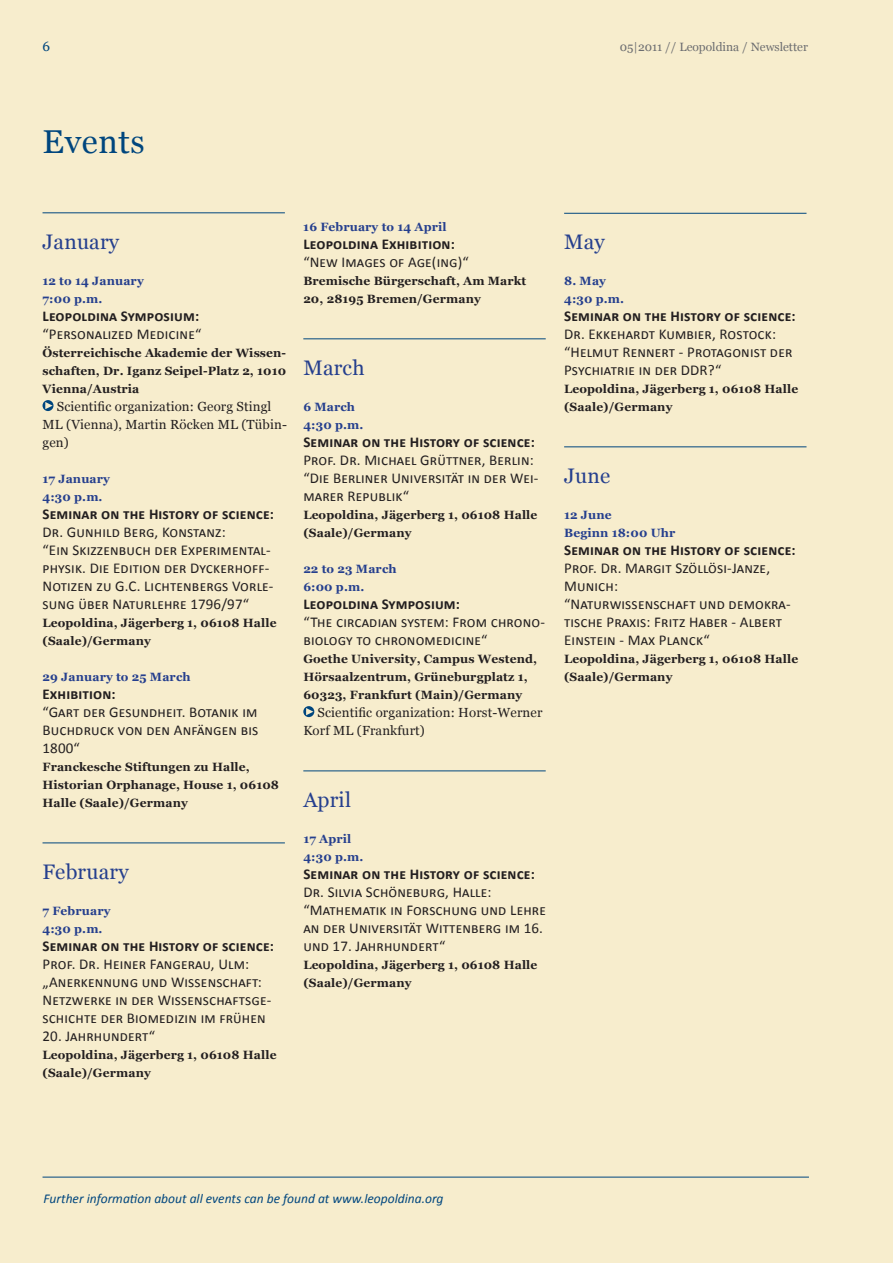
<style>
.page{position:relative;width:893px;height:1263px;background:#f7edcd}
.page>*{position:absolute;margin:0;border:0;box-sizing:border-box;transform-origin:0 0}
.t1{font:33px "Georgia";letter-spacing:.02em;color:#00467e}
.t2{font:21px "Georgia";letter-spacing:.01em;color:#253f8e}
.t3{font:15px/18px "Calibri";letter-spacing:.01em;color:#231f20}
.t4{font:700 15px "Calibri";letter-spacing:.01em;color:#231f20}
.t5{font:italic 13.5px "Calibri";color:#00467e}
.t6{font:13.5px "Georgia";color:#00467e}
.t7{font:13.2px/18px "Georgia";letter-spacing:.01em;color:#231f20}
.t8{font:700 12px/18px "Georgia";letter-spacing:.01em;color:#231f20}
.t9{font:700 12px/18px "Georgia";letter-spacing:.01em;color:#253f8e}
.t10{font:12px "Georgia";color:#6c6d70}
</style>
<div class="page">
<hr style="left:43px;top:213px;width:242px;height:1px;background:#00467e">
<svg style="left:43px;top:400px;width:11px;height:11px"></svg>
<hr style="left:43px;top:843px;width:242px;height:1px;background:#00467e">
<hr style="left:303px;top:339px;width:243px;height:1px;background:#00467e">
<svg style="left:303px;top:706px;width:11px;height:11px"></svg>
<hr style="left:303px;top:771px;width:243px;height:1px;background:#00467e">
<hr style="left:564px;top:213px;width:242px;height:1px;background:#00467e">
<hr style="left:564px;top:447px;width:242px;height:1px;background:#00467e">
<hr style="left:43px;top:1177px;width:766px;height:1px;background:#00467e">
<p class="t6" style="left:43px;top:39px;width:9px">6</p>
<p class="t10" style="left:620px;top:40px;width:190px">05|2011 // Leopoldina / Newsletter</p>
<h1 class="t1" style="left:43px;top:122px;width:104px">Events</h1>
<h2 class="t2" style="left:43px;top:230px;width:78px">January</h2>
<p class="t9" style="left:43px;top:272px;width:103px">12 to 14 January<br>7:00 p.m.</p>
<p class="t4" style="left:43px;top:307px;width:158px">Leopoldina Symposium:</p>
<p class="t3" style="left:43px;top:324px;width:160px">“Personalized Medicine“</p>
<p class="t8" style="left:43px;top:344px;width:245px;text-align:justify">Österreichische Akademie der Wissen&shy;schaften, Dr. Iganz Seipel-Platz 2, 1010<br>Vienna/Austria</p>
<p class="t7" style="left:43px;top:397px;width:246px;text-indent:14px">Scientific organization: Georg Stingl<br>ML (Vienna), Martin Röcken ML (Tübin&shy;gen)</p>
<p class="t9" style="left:43px;top:470px;width:69px">17 January<br>4:30 p.m.</p>
<p class="t4" style="left:43px;top:505px;width:233px">Seminar on the History of science:</p>
<p class="t3" style="left:43px;top:522px;width:232px">Dr. Gunhild Berg, Konstanz:<br>“Ein Skizzenbuch der Experimental&shy;physik. Die Edition der Dyckerhoff-Notizen zu G.C. Lichtenbergs Vorle&shy;sung über Naturlehre 1796/97“</p>
<p class="t8" style="left:43px;top:614px;width:236px">Leopoldina, Jägerberg 1, 06108 Halle (Saale)/Germany</p>
<p class="t9" style="left:43px;top:668px;width:150px">29 January to 25 March</p>
<p class="t4" style="left:43px;top:685px;width:75px">Exhibition:</p>
<p class="t3" style="left:43px;top:702px;width:217px;text-align:justify">“Gart der Gesundheit. Botanik im Buchdruck von den Anfängen bis 1800“</p>
<p class="t8" style="left:43px;top:758px;width:238px">Franckesche Stiftungen zu Halle,<br>Historian Orphanage, House 1, 06108<br>Halle (Saale)/Germany</p>
<h2 class="t2" style="left:43px;top:860px;width:88px">February</h2>
<p class="t9" style="left:43px;top:902px;width:69px">7 February<br>4:30 p.m.</p>
<p class="t4" style="left:43px;top:937px;width:233px">Seminar on the History of science:</p>
<p class="t3" style="left:43px;top:954px;width:230px">Prof. Dr. Heiner Fangerau, Ulm: „Anerkennung und Wissenschaft:<br>Netzwerke in der Wissenschaftsge&shy;schichte der Biomedizin im frühen</p>
<p class="t3" style="left:43px;top:1026px;width:114px">20. Jahrhundert“</p>
<p class="t8" style="left:43px;top:1046px;width:236px">Leopoldina, Jägerberg 1, 06108 Halle (Saale)/Germany</p>
<p class="t9" style="left:303px;top:218px;width:145px">16 February to 14 April</p>
<p class="t4" style="left:303px;top:235px;width:153px">Leopoldina Exhibition:</p>
<p class="t3" style="left:303px;top:252px;width:167px">“New Images of Age(ing)“</p>
<p class="t8" style="left:303px;top:272px;width:225px">Bremische Bürgerschaft, Am Markt<br>20, 28195 Bremen/Germany</p>
<h2 class="t2" style="left:303px;top:356px;width:63px">March</h2>
<p class="t9" style="left:303px;top:398px;width:62px">6 March<br>4:30 p.m.</p>
<p class="t4" style="left:303px;top:433px;width:233px">Seminar on the History of science:</p>
<p class="t3" style="left:303px;top:450px;width:237px">Prof. Dr. Michael Grüttner, Berlin: “Die Berliner Universität in der Wei&shy;marer Republik“</p>
<p class="t8" style="left:303px;top:506px;width:236px">Leopoldina, Jägerberg 1, 06108 Halle (Saale)/Germany</p>
<p class="t9" style="left:303px;top:560px;width:95px">22 to 23 March<br>6:00 p.m.</p>
<p class="t4" style="left:303px;top:595px;width:158px">Leopoldina Symposium:</p>
<p class="t3" style="left:303px;top:612px;width:243px">“The circadian system: From chrono&shy;biology to chronomedicine“</p>
<p class="t8" style="left:303px;top:650px;width:235px">Goethe University, Campus Westend,<br>Hörsaalzentrum, Grüneburgplatz 1,<br>60323, Frankfurt (Main)/Germany</p>
<p class="t7" style="left:303px;top:703px;width:241px;text-indent:14px">Scientific organization: Horst-Werner<br>Korf ML (Frankfurt)</p>
<h2 class="t2" style="left:303px;top:788px;width:49px">April</h2>
<p class="t9" style="left:303px;top:830px;width:62px">17 April<br>4:30 p.m.</p>
<p class="t4" style="left:303px;top:865px;width:233px">Seminar on the History of science:</p>
<p class="t3" style="left:303px;top:882px;width:244px">Dr. Silvia Schöneburg, Halle: “Mathematik in Forschung und Lehre an der Universität Wittenberg im 16. und 17. Jahrhundert“</p>
<p class="t8" style="left:303px;top:956px;width:236px">Leopoldina, Jägerberg 1, 06108 Halle (Saale)/Germany</p>
<h2 class="t2" style="left:564px;top:230px;width:42px">May</h2>
<p class="t9" style="left:564px;top:272px;width:62px">8. May<br>4:30 p.m.</p>
<p class="t4" style="left:564px;top:307px;width:233px">Seminar on the History of science:</p>
<p class="t3" style="left:564px;top:324px;width:230px">Dr. Ekkehardt Kumbier, Rostock: “Helmut Rennert - Protagonist der<br>Psychiatrie in der DDR?“</p>
<p class="t8" style="left:564px;top:380px;width:236px">Leopoldina, Jägerberg 1, 06108 Halle (Saale)/Germany</p>
<h2 class="t2" style="left:564px;top:464px;width:48px">June</h2>
<p class="t9" style="left:564px;top:506px;width:113px">12 June<br>Beginn 18:00 Uhr</p>
<p class="t4" style="left:564px;top:541px;width:233px">Seminar on the History of science:</p>
<p class="t3" style="left:564px;top:558px;width:228px">Prof. Dr. Margit Szöllösi-Janze,<br>Munich:<br>“Naturwissenschaft und demokra&shy;tische Praxis: Fritz Haber - Albert<br>Einstein - Max Planck“</p>
<p class="t8" style="left:564px;top:650px;width:236px">Leopoldina, Jägerberg 1, 06108 Halle (Saale)/Germany</p>
<p class="t5" style="left:44px;top:1190px;width:401px">Further information about all events can be found at www.leopoldina.org</p>
</div>
